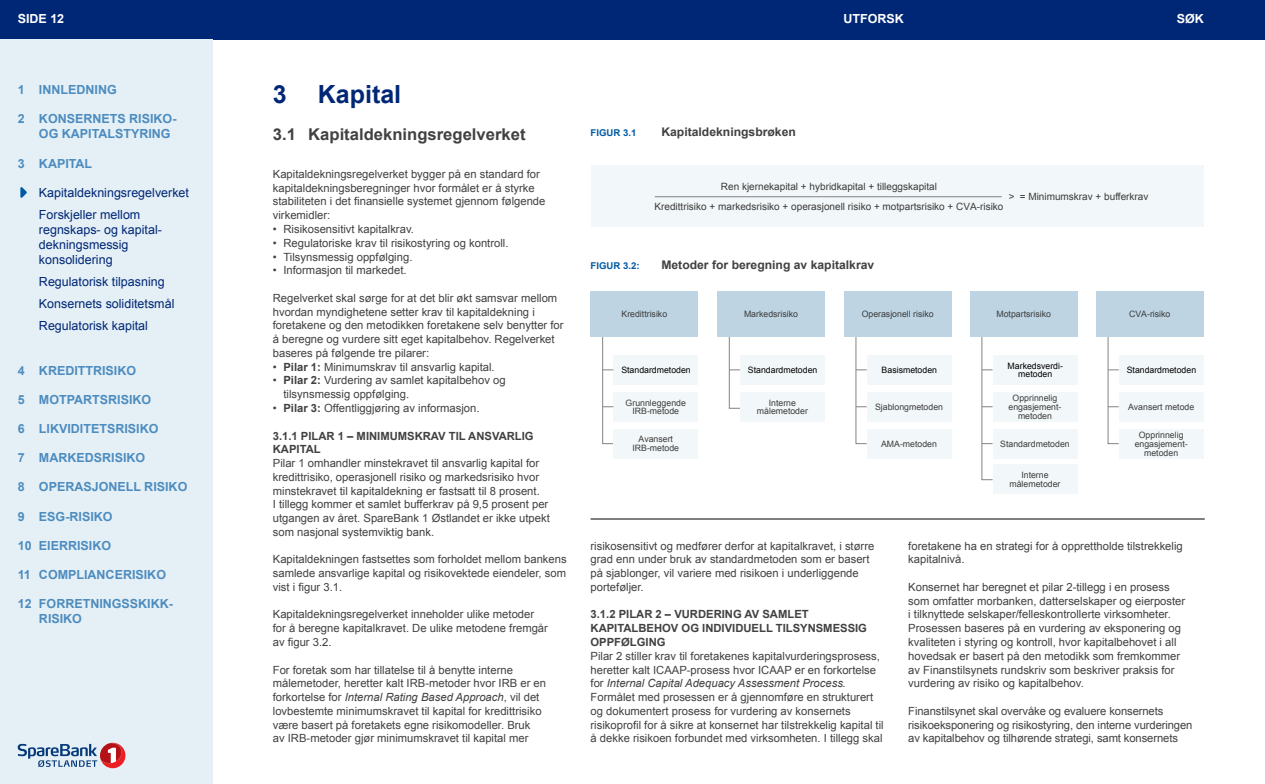
<style>
.page{position:relative;width:1265px;height:784px;background:#fff}
.page>*{position:absolute;margin:0;border:0;box-sizing:border-box;transform-origin:0 0}
.H2__TOC{font:700 25px "Arial";color:#002776}
.H3__TOC{font:700 16.25px "Arial";color:#414042}
.t1{font:700 12.5px/15px "Arial";color:#4d8cbf}
.t2{font:12.5px/22.1px "Arial";color:#002776}
.t3{font:700 12.5px "Arial";color:#fff}
.Table_title{font:700 11.88px "Arial";color:#414042}
.Copy{font:11.25px/13.8px "Arial";color:#414042}
.t4{font:700 11.25px/13.8px "Arial";color:#414042}
.t5{font:10px/20px "Arial";color:#3c3c3b;text-align:center}
.Table_title-2{font:700 9.38px "Arial";color:#005aa4}
.t6{font:8.75px/8.8px "Arial";color:#3c3c3b;text-align:center}
.t7{font:8.75px/8.8px "Arial";color:#000;text-align:center}
.s1{font-weight:700}
.s2{font-style:italic}
</style>
<div class="page">
<div style="left:591px;top:165px;width:613px;height:62px;background:#f2f7f9"></div>
<hr style="left:655px;top:196px;width:347px;height:1px;background:#848383">
<div style="left:591px;top:291px;width:107px;height:46px;background:#bed4e3"></div>
<div style="left:717px;top:291px;width:108px;height:46px;background:#bed4e3"></div>
<div style="left:970px;top:291px;width:107px;height:46px;background:#bed4e3"></div>
<div style="left:844px;top:291px;width:107px;height:46px;background:#bed4e3"></div>
<div style="left:1096px;top:291px;width:108px;height:46px;background:#bed4e3"></div>
<div style="left:613px;top:355px;width:85px;height:29px;background:#f2f7f9"></div>
<div style="left:613px;top:391px;width:85px;height:30px;background:#f2f7f9"></div>
<div style="left:613px;top:428px;width:85px;height:30px;background:#f2f7f9"></div>
<svg style="left:602px;top:337px;width:12px;height:106px"></svg>
<div style="left:740px;top:355px;width:85px;height:29px;background:#f2f7f9"></div>
<div style="left:740px;top:391px;width:85px;height:30px;background:#f2f7f9"></div>
<svg style="left:729px;top:337px;width:11px;height:71px"></svg>
<div style="left:867px;top:355px;width:84px;height:29px;background:#f2f7f9"></div>
<div style="left:867px;top:391px;width:84px;height:30px;background:#f2f7f9"></div>
<div style="left:867px;top:428px;width:84px;height:30px;background:#f2f7f9"></div>
<svg style="left:856px;top:337px;width:11px;height:106px"></svg>
<div style="left:993px;top:355px;width:84px;height:29px;background:#f2f7f9"></div>
<div style="left:993px;top:391px;width:84px;height:30px;background:#f2f7f9"></div>
<div style="left:993px;top:428px;width:84px;height:30px;background:#f2f7f9"></div>
<div style="left:993px;top:464px;width:84px;height:30px;background:#f2f7f9"></div>
<svg style="left:982px;top:337px;width:11px;height:142px"></svg>
<div style="left:1119px;top:355px;width:85px;height:29px;background:#f2f7f9"></div>
<div style="left:1119px;top:391px;width:85px;height:30px;background:#f2f7f9"></div>
<div style="left:1119px;top:428px;width:85px;height:30px;background:#f2f7f9"></div>
<svg style="left:1108px;top:337px;width:11px;height:106px"></svg>
<hr style="left:591px;top:518px;width:614px;height:1px;background:#000">
<div style="left:0;top:0;width:1265px;height:39px;background:#002776"></div>
<div style="left:0;top:39px;width:213px;height:744px;background:#e5f0f6"></div>
<svg style="left:18px;top:742px;width:107px;height:25px"></svg>
<svg style="left:20px;top:187px;width:7px;height:11px"></svg>
<p class="t3" style="left:18px;top:10px;width:48px">SIDE 12</p>
<p class="t3" style="left:843px;top:10px;width:62px">UTFORSK</p>
<p class="t3" style="left:1177px;top:10px;width:29px">SØK</p>
<p class="t1" style="left:18px;top:83px;width:101px">1 INNLEDNING</p>
<p class="t1" style="left:39px;top:112px;width:139px;text-indent:-21px">2 KONSERNETS RISIKO-<br>OG KAPITALSTYRING</p>
<p class="t1" style="left:18px;top:156px;width:76px">3 KAPITAL</p>
<p class="t2" style="left:39px;top:181px;width:152px">Kapitaldekningsregelverket<br>Forskjeller mellom</p>
<p class="t2" style="left:39px;top:222px;width:124px;line-height:15px">regnskaps- og kapital&shy;dekningsmessig konsolidering</p>
<p class="t2" style="left:39px;top:271px;width:137px">Regulatorisk tilpasning<br>Konsernets soliditetsmål<br>Regulatorisk kapital</p>
<p class="t1" style="left:18px;top:363px;width:120px">4 KREDITTRISIKO</p>
<p class="t1" style="left:18px;top:392px;width:135px">5 MOTPARTSRISIKO</p>
<p class="t1" style="left:18px;top:421px;width:142px">6 LIKVIDITETSRISIKO</p>
<p class="t1" style="left:18px;top:450px;width:129px">7 MARKEDSRISIKO</p>
<p class="t1" style="left:18px;top:479px;width:171px">8 OPERASJONELL RISIKO</p>
<p class="t1" style="left:18px;top:509px;width:96px">9 ESG-RISIKO</p>
<p class="t1" style="left:18px;top:538px;width:95px">10 EIERRISIKO</p>
<p class="t1" style="left:18px;top:567px;width:150px">11 COMPLIANCERISIKO</p>
<p class="t1" style="left:39px;top:596px;width:135px;text-indent:-21px">12 FORRETNINGSSKIKK-<br>RISIKO</p>
<p class="H2__TOC" style="left:273px;top:78px;width:130px">3 Kapital</p>
<p class="H3__TOC" style="left:273px;top:123px;width:254px">3.1 Kapitaldekningsregelverket</p>
<p class="Copy" style="left:273px;top:167px;width:274px">Kapitaldekningsregelverket bygger på en standard for kapitaldekningsberegninger hvor formålet er å styrke stabiliteten i det finansielle systemet gjennom følgende virkemidler:</p>
<p class="Copy" style="left:273px;top:222px;width:143px">• Risikosensitivt kapitalkrav.</p>
<p class="Copy" style="left:273px;top:236px;width:237px">• Regulatoriske krav til risikostyring og kontroll.</p>
<p class="Copy" style="left:273px;top:250px;width:141px">• Tilsynsmessig oppfølging.</p>
<p class="Copy" style="left:273px;top:263px;width:135px">• Informasjon til markedet.</p>
<p class="Copy" style="left:273px;top:291px;width:292px">Regelverket skal sørge for at det blir økt samsvar mellom hvordan myndighetene setter krav til kapitaldekning i foretakene og den metodikken foretakene selv benytter for å beregne og vurdere sitt eget kapitalbehov. Regelverket baseres på følgende tre pilarer:</p>
<p class="Copy" style="left:273px;top:360px;width:223px">• <span class="s1">Pilar 1:</span> Minimumskrav til ansvarlig kapital.</p>
<p class="Copy" style="left:283px;top:373px;width:224px;text-indent:-11px">• <span class="s1">Pilar 2:</span> Vurdering av samlet kapitalbehov og tilsynsmessig oppfølging.</p>
<p class="Copy" style="left:273px;top:401px;width:208px">• <span class="s1">Pilar 3:</span> Offentliggjøring av informasjon.</p>
<h4 class="t4" style="left:273px;top:429px;width:262px">3.1.1 PILAR 1 – MINIMUMSKRAV TIL ANSVARLIG<br>KAPITAL</h4>
<p class="Copy" style="left:273px;top:456px;width:279px">Pilar 1 omhandler minstekravet til ansvarlig kapital for kredittrisiko, operasjonell risiko og markedsrisiko hvor minstekravet til kapitaldekning er fastsatt til 8 prosent.<br>I tillegg kommer et samlet bufferkrav på 9,5 prosent per utgangen av året. SpareBank 1 Østlandet er ikke utpekt som nasjonal systemviktig bank.</p>
<p class="Copy" style="left:273px;top:552px;width:295px;text-align:justify">Kapitaldekningen fastsettes som forholdet mellom bankens samlede ansvarlige kapital og risikovektede eiendeler, som vist i figur 3.1.</p>
<p class="Copy" style="left:273px;top:607px;width:277px">Kapitaldekningsregelverket inneholder ulike metoder for å beregne kapitalkravet. De ulike metodene fremgår av figur 3.2.</p>
<p class="Copy" style="left:273px;top:662px;width:275px">For foretak som har tillatelse til å benytte interne målemetoder, heretter kalt IRB-metoder hvor IRB er en forkortelse for <span class="s2">Internal Rating Based Approach</span>, vil det lovbestemte minimumskravet til kapital for kredittrisiko være basert på foretakets egne risikomodeller. Bruk<br>av IRB-metoder gjør minimumskravet til kapital mer</p>
<p class="Table_title-2" style="left:591px;top:127px;width:47px">FIGUR 3.1</p>
<p class="Table_title" style="left:661px;top:124px;width:136px">Kapitaldekningsbrøken</p>
<p class="t5" style="left:654px;top:176px;width:350px">Ren kjernekapital + hybridkapital + tilleggskapital<br>Kredittrisiko + markedsrisiko + operasjonell risiko + motpartsrisiko + CVA-risiko</p>
<p class="t5" style="left:1009px;top:187px;width:141px">&gt; = Minimumskrav + bufferkrav</p>
<p class="Table_title-2" style="left:591px;top:259px;width:51px">FIGUR 3.2:</p>
<p class="Table_title" style="left:661px;top:256px;width:214px">Metoder for beregning av kapitalkrav</p>
<p class="t6" style="left:621px;top:310px;width:47px">Kredittrisiko</p>
<p class="t6" style="left:744px;top:310px;width:55px">Markedsrisiko</p>
<p class="t6" style="left:862px;top:310px;width:73px">Operasjonell risiko</p>
<p class="t6" style="left:996px;top:310px;width:56px">Motpartsrisiko</p>
<p class="t6" style="left:1129px;top:310px;width:43px">CVA-risiko</p>
<p class="t7" style="left:621px;top:365px;width:71px">Standardmetoden</p>
<p class="t6" style="left:626px;top:398px;width:62px">Grunnleggende<br>IRB-metode</p>
<p class="t6" style="left:632px;top:435px;width:48px">Avansert<br>IRB-metode</p>
<p class="t7" style="left:748px;top:365px;width:71px">Standardmetoden</p>
<p class="t6" style="left:757px;top:398px;width:53px">Interne målemetoder</p>
<p class="t7" style="left:882px;top:365px;width:57px">Basismetoden</p>
<p class="t6" style="left:875px;top:402px;width:70px">Sjablongmetoden</p>
<p class="t6" style="left:881px;top:439px;width:57px">AMA-metoden</p>
<p class="t7" style="left:1008px;top:361px;width:57px">Markedsverdi&shy;metoden</p>
<p class="t6" style="left:1008px;top:393px;width:55px">Opprinnelig engasjement&shy;metoden</p>
<p class="t6" style="left:1000px;top:439px;width:71px">Standardmetoden</p>
<p class="t6" style="left:1009px;top:470px;width:53px">Interne målemetoder</p>
<p class="t7" style="left:1127px;top:365px;width:71px">Standardmetoden</p>
<p class="t6" style="left:1128px;top:402px;width:68px">Avansert metode</p>
<p class="t6" style="left:1135px;top:430px;width:55px">Opprinnelig engasjement&shy;metoden</p>
<p class="Copy" style="left:591px;top:538px;width:285px">risikosensitivt og medfører derfor at kapitalkravet, i større grad enn under bruk av standardmetoden som er basert på sjablonger, vil variere med risikoen i underliggende porteføljer.</p>
<h4 class="t4" style="left:591px;top:607px;width:278px">3.1.2 PILAR 2 – VURDERING AV SAMLET<br>KAPITALBEHOV OG INDIVIDUELL TILSYNSMESSIG<br>OPPFØLGING</h4>
<p class="Copy" style="left:591px;top:648px;width:295px">Pilar 2 stiller krav til foretakenes kapitalvurderingsprosess, heretter kalt ICAAP-prosess hvor ICAAP er en forkortelse for <span class="s2">Internal Capital Adequacy Assessment Process.<br></span>Formålet med prosessen er å gjennomføre en strukturert og dokumentert prosess for vurdering av konsernets risikoprofil for å sikre at konsernet har tilstrekkelig kapital til å dekke risikoen forbundet med virksomheten. I tillegg skal</p>
<p class="Copy" style="left:908px;top:538px;width:276px">foretakene ha en strategi for å opprettholde tilstrekkelig kapitalnivå.</p>
<p class="Copy" style="left:908px;top:580px;width:278px">Konsernet har beregnet et pilar 2-tillegg i en prosess som omfatter morbanken, datterselskaper og eierposter i tilknyttede selskaper/felleskontrollerte virksomheter.<br>Prosessen baseres på en vurdering av eksponering og kvaliteten i styring og kontroll, hvor kapitalbehovet i all hovedsak er basert på den metodikk som fremkommer av Finanstilsynets rundskriv som beskriver praksis for vurdering av risiko og kapitalbehov.</p>
<p class="Copy" style="left:908px;top:703px;width:286px">Finanstilsynet skal overvåke og evaluere konsernets risikoeksponering og risikostyring, den interne vurderingen av kapitalbehov og tilhørende strategi, samt konsernets</p>
</div>
